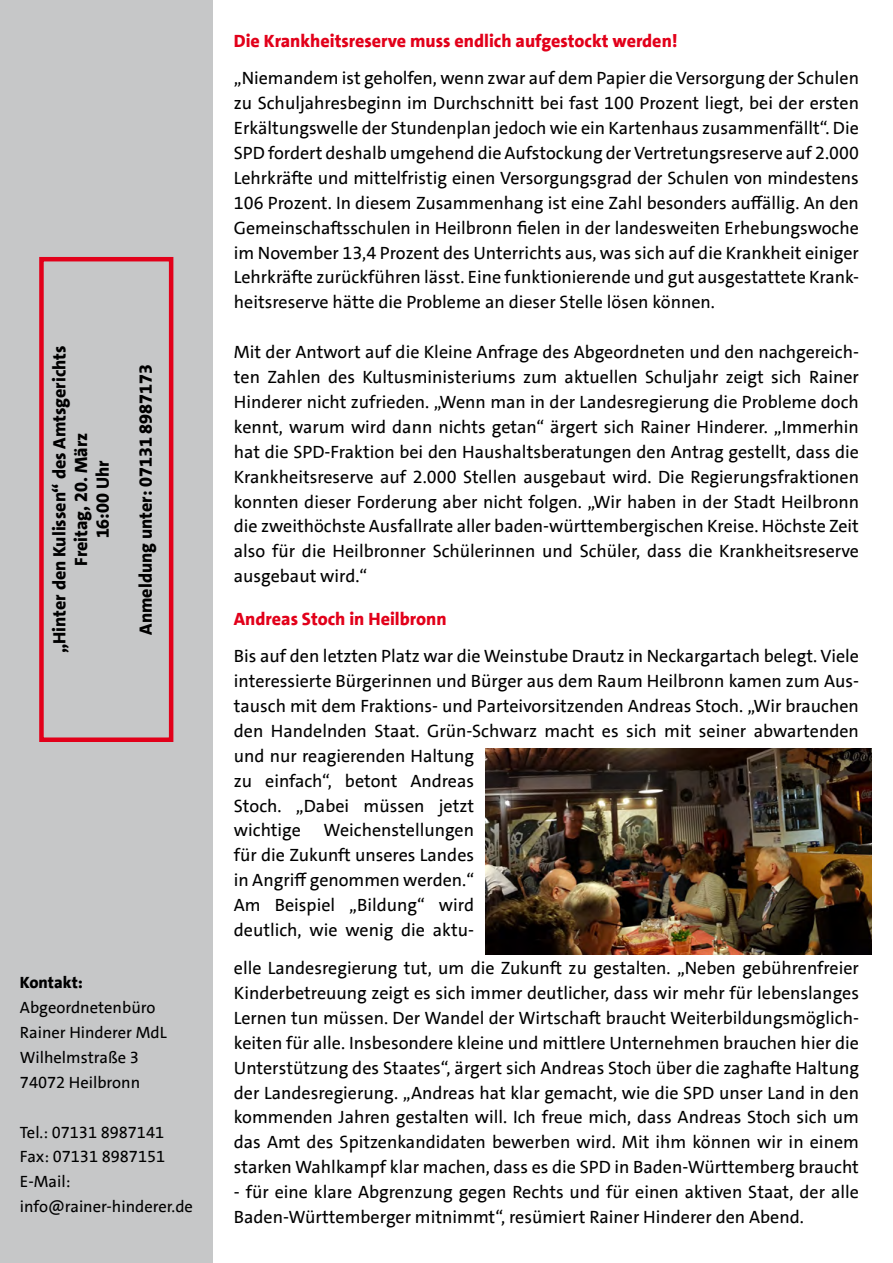
<style>
.page{position:relative;width:893px;height:1263px;background:#fff}
.page>*{position:absolute;margin:0;border:0;box-sizing:border-box;transform-origin:0 0}
.t1{font:18px/24.9px "SPD The Sans";color:#000;text-align:justify}
.t2{font:800 18px/21.6px "SPD The Sans";color:#000;text-align:center}
.t3{font:800 18px "SPD The Sans";color:#e2001a}
.t4{font:16.5px/24.9px "SPD The Sans";color:#000}
.t5{font:800 16.5px "SPD The Sans";color:#000}
</style>
<div class="page">
<div style="left:0;top:0;width:213px;height:1263px;background:#c6c7c8"></div>
<div style="left:39px;top:257px;width:134px;height:485px;border:4px solid #e2001a"></div>
<img style="left:486px;top:748px;width:386px;height:206px">
<p class="t2" style="left:49px;top:653px;width:309px;rotate:-90deg">„Hinter den Kulissen“ des Amtsgerichts<br>Freitag, 20. März<br>16:00 Uhr</p>
<p class="t2" style="left:135px;top:635px;width:272px;rotate:-90deg">Anmeldung unter: 07131 8987173</p>
<p class="t5" style="left:20px;top:972px;width:65px">Kontakt:</p>
<p class="t4" style="left:20px;top:995px;width:148px">Abgeordnetenbüro<br>Rainer Hinderer MdL<br>Wilhelmstraße 3<br>74072 Heilbronn</p>
<p class="t4" style="left:20px;top:1120px;width:175px">Tel.: 07131 8987141<br>Fax: 07131 8987151<br>E-Mail: info@rainer-hinderer.de</p>
<p class="t3" style="left:234px;top:30px;width:445px">Die Krankheitsreserve muss endlich aufgestockt werden!</p>
<p class="t1" style="left:234px;top:66px;width:627px">„Niemandem ist geholfen, wenn zwar auf dem Papier die Versorgung der Schulen zu Schuljahresbeginn im Durchschnitt bei fast 100 Prozent liegt, bei der ersten Erkältungswelle der Stundenplan jedoch wie ein Kartenhaus zusammenfällt“. Die SPD fordert deshalb umgehend die Aufstockung der Vertretungsreserve auf 2.000<br>Lehrkräfte und mittelfristig einen Versorgungsgrad der Schulen von mindestens 106 Prozent. In diesem Zusammenhang ist eine Zahl besonders auffällig. An den Gemeinschaftsschulen in Heilbronn fielen in der landesweiten Erhebungswoche im November 13,4 Prozent des Unterrichts aus, was sich auf die Krankheit einiger Lehrkräfte zurückführen lässt. Eine funktionierende und gut ausgestattete Krank&shy;heitsreserve hätte die Probleme an dieser Stelle lösen können.</p>
<p class="t1" style="left:234px;top:340px;width:627px">Mit der Antwort auf die Kleine Anfrage des Abgeordneten und den nachgereich&shy;ten Zahlen des Kultusministeriums zum aktuellen Schuljahr zeigt sich Rainer Hinderer nicht zufrieden. „Wenn man in der Landesregierung die Probleme doch kennt, warum wird dann nichts getan“ ärgert sich Rainer Hinderer. „Immerhin hat die SPD-Fraktion bei den Haushaltsberatungen den Antrag gestellt, dass die Krankheitsreserve auf 2.000 Stellen ausgebaut wird. Die Regierungsfraktionen konnten dieser Forderung aber nicht folgen. „Wir haben in der Stadt Heilbronn die zweithöchste Ausfallrate aller baden-württembergischen Kreise. Höchste Zeit also für die Heilbronner Schülerinnen und Schüler, dass die Krankheitsreserve ausgebaut wird.“</p>
<p class="t3" style="left:234px;top:608px;width:214px">Andreas Stoch in Heilbronn</p>
<p class="t1" style="left:234px;top:644px;width:627px;text-align:left">Bis auf den letzten Platz war die Weinstube Drautz in Neckargartach belegt. Viele interessierte Bürgerinnen und Bürger aus dem Raum Heilbronn kamen zum Aus&shy;tausch mit dem Fraktions- und Parteivorsitzenden Andreas Stoch. „Wir brauchen den Handelnden Staat. Grün-Schwarz macht es sich mit seiner abwartenden und nur reagierenden Haltung<br>zu einfach“, betont Andreas<br>Stoch. „Dabei müssen jetzt<br>wichtige</p>
<p class="t1" style="left:234px;top:818px;width:242px;text-indent:90px">Weichenstellungen für die Zukunft unseres Landes in Angriff genommen werden.“ Am Beispiel „Bildung“ wird deutlich, wie wenig die aktu-</p>
<p class="t1" style="left:234px;top:956px;width:627px">elle Landesregierung tut, um die Zukunft zu gestalten. „Neben gebührenfreier Kinderbetreuung zeigt es sich immer deutlicher, dass wir mehr für lebenslanges Lernen tun müssen. Der Wandel der Wirtschaft braucht Weiterbildungsmöglich&shy;keiten für alle. Insbesondere kleine und mittlere Unternehmen brauchen hier die Unterstützung des Staates“, ärgert sich Andreas Stoch über die zaghafte Haltung der Landesregierung. „Andreas hat klar gemacht, wie die SPD unser Land in den kommenden Jahren gestalten will. Ich freue mich, dass Andreas Stoch sich um das Amt des Spitzenkandidaten bewerben wird. Mit ihm können wir in einem starken Wahlkampf klar machen, dass es die SPD in Baden-Württemberg braucht</p>
<p class="t1" style="left:234px;top:1180px;width:626px">- für eine klare Abgrenzung gegen Rechts und für einen aktiven Staat, der alle<br>Baden-Württemberger mitnimmt“, resümiert Rainer Hinderer den Abend.</p>
</div>
